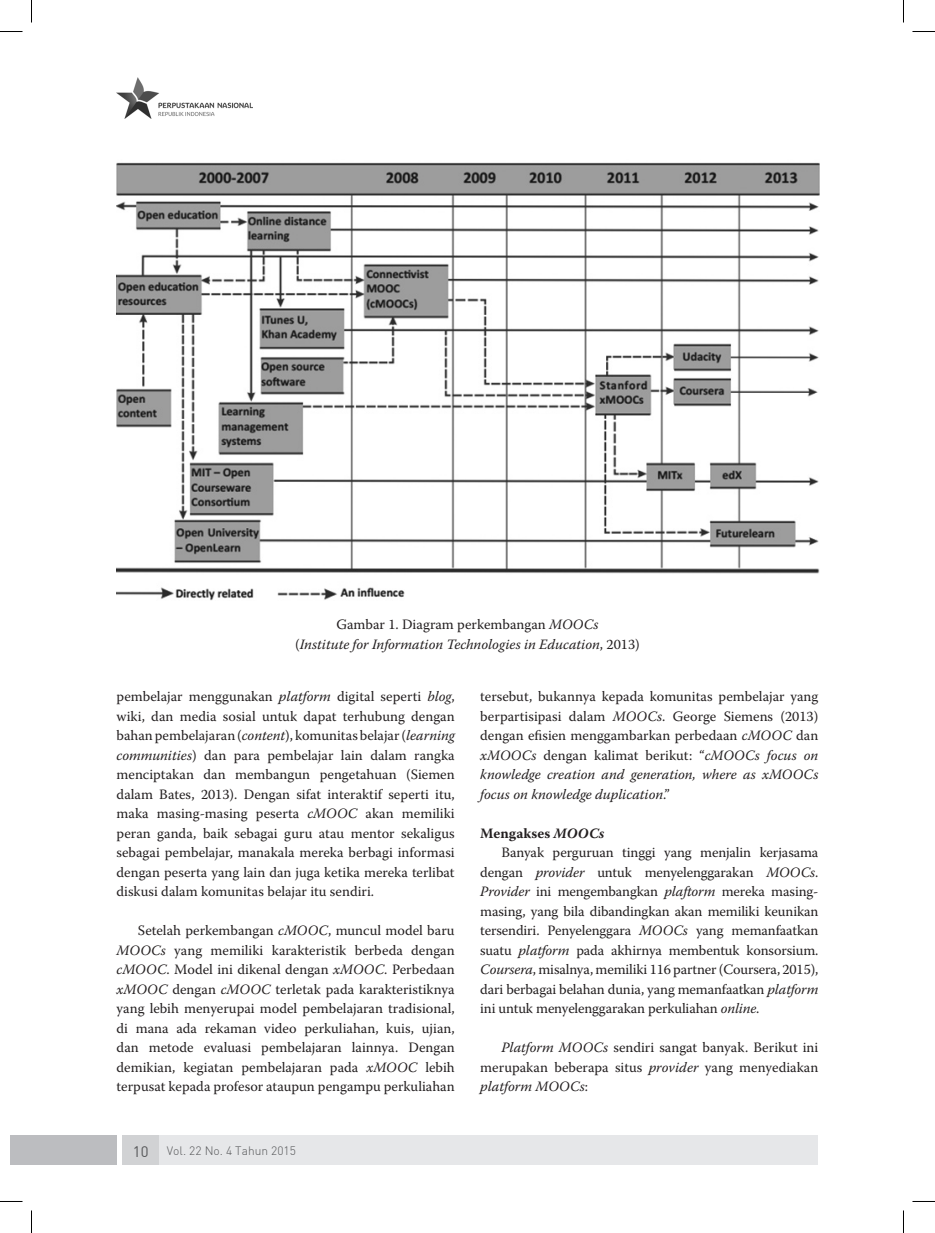
<style>
.page{position:relative;width:935px;height:1233px;background:#fff}
.page>*{position:absolute;margin:0;border:0;box-sizing:border-box;transform-origin:0 0}
.t1{font:14.25px/19.5px "Warnock Pro";color:#231f20;text-align:justify}
.t2{font:italic 14.25px "Warnock Pro";color:#231f20}
.t3{font:700 14.25px "Warnock Pro";letter-spacing:.005em;color:#231f20}
.t4{font:300 12px "DIN";color:#57585a}
.s1{font-style:italic}
.s2{font-style:normal}
.s3{font-weight:400;font-size:15px}
</style>
<div class="page">
<div style="left:122px;top:1135px;width:696px;height:30px;background:#e6e7e9"></div>
<div style="left:122px;top:1135px;width:37px;height:30px;background:#d1d2d4"></div>
<div style="left:10px;top:1135px;width:107px;height:30px;background:#bcbdc0"></div>
<img style="left:117px;top:78px;width:135px;height:40px">
<img style="left:117px;top:162px;width:702px;height:438px">
<svg style="left:0;top:31px;width:22px;height:1px"></svg>
<svg style="left:912px;top:31px;width:23px;height:1px"></svg>
<svg style="left:0;top:1201px;width:22px;height:1px"></svg>
<svg style="left:912px;top:1201px;width:23px;height:1px"></svg>
<svg style="left:31px;top:0;width:1px;height:23px"></svg>
<svg style="left:31px;top:1210px;width:1px;height:22px"></svg>
<svg style="left:903px;top:0;width:1px;height:23px"></svg>
<svg style="left:903px;top:1210px;width:1px;height:22px"></svg>
<p class="t1" style="left:336px;top:614px;width:264px">Gambar 1. Diagram perkembangan <span class="s1">MOOCs</span></p>
<p class="t2" style="left:295px;top:635px;width:346px"><span class="s2">(</span>Institute for Information Technologies in Education<span class="s2">, 2013)</span></p>
<p class="t1" style="left:117px;top:686px;width:340px">pembelajar menggunakan <span class="s1">platform</span> digital seperti <span class="s1">blog</span>, wiki, dan media sosial untuk dapat terhubung dengan bahan pembelajaran (<span class="s1">content</span>), komunitas belajar (<span class="s1">learning communities</span>) dan para pembelajar lain dalam rangka menciptakan dan membangun pengetahuan (Siemen dalam Bates, 2013). Dengan sifat interaktif seperti itu, maka masing-masing peserta <span class="s1">cMOOC</span> akan memiliki peran ganda, baik sebagai guru atau mentor sekaligus sebagai pembelajar, manakala mereka berbagi informasi dengan peserta yang lain dan juga ketika mereka terlibat diskusi dalam komunitas belajar itu sendiri.</p>
<p class="t1" style="left:117px;top:920px;width:340px;text-indent:21px">Setelah perkembangan <span class="s1">cMOOC</span>, muncul model baru <span class="s1">MOOCs</span> yang memiliki karakteristik berbeda dengan <span class="s1">cMOOC</span>. Model ini dikenal dengan <span class="s1">xMOOC</span>. Perbedaan <span class="s1">xMOOC</span> dengan <span class="s1">cMOOC</span> terletak pada karakteristiknya yang lebih menyerupai model pembelajaran tradisional, di mana ada rekaman video perkuliahan, kuis, ujian, dan metode evaluasi pembelajaran lainnya. Dengan demikian, kegiatan pembelajaran pada <span class="s1">xMOOC</span> lebih terpusat kepada profesor ataupun pengampu perkuliahan</p>
<p class="t4" style="left:133px;top:1142px;width:164px"><span class="s3">10</span> Vol. 22 No. 4 Tahun 2015</p>
<p class="t1" style="left:480px;top:686px;width:340px">tersebut, bukannya kepada komunitas pembelajar yang berpartisipasi dalam <span class="s1">MOOCs</span>. George Siemens (2013) dengan efisien menggambarkan perbedaan <span class="s1">cMOOC</span> dan <span class="s1">xMOOCs</span> dengan kalimat berikut: “<span class="s1">cMOOCs focus on knowledge creation and generation, where as xMOOCs focus on knowledge duplication</span>.”</p>
<p class="t3" style="left:480px;top:824px;width:126px">Mengakses <span class="s1">MOOCs</span></p>
<p class="t1" style="left:480px;top:842px;width:340px;text-indent:21px">Banyak perguruan tinggi yang menjalin kerjasama dengan <span class="s1">provider</span> untuk menyelenggarakan <span class="s1">MOOCs</span>.<br><span class="s1">Provider</span> ini mengembangkan <span class="s1">plaftorm</span> mereka masing&shy;masing, yang bila dibandingkan akan memiliki keunikan tersendiri. Penyelenggara <span class="s1">MOOCs</span> yang memanfaatkan suatu <span class="s1">platform</span> pada akhirnya membentuk konsorsium.<br><span class="s1">Coursera</span>, misalnya, memiliki 116 partner (Coursera, 2015), dari berbagai belahan dunia, yang memanfaatkan <span class="s1">platform </span>ini untuk menyelenggarakan perkuliahan <span class="s1">online</span>.</p>
<p class="t1" style="left:480px;top:1037px;width:340px;text-indent:21px"><span class="s1">Platform MOOCs</span> sendiri sangat banyak. Berikut ini merupakan beberapa situs <span class="s1">provider</span> yang menyediakan <span class="s1">platform MOOCs</span>:</p>
</div>
